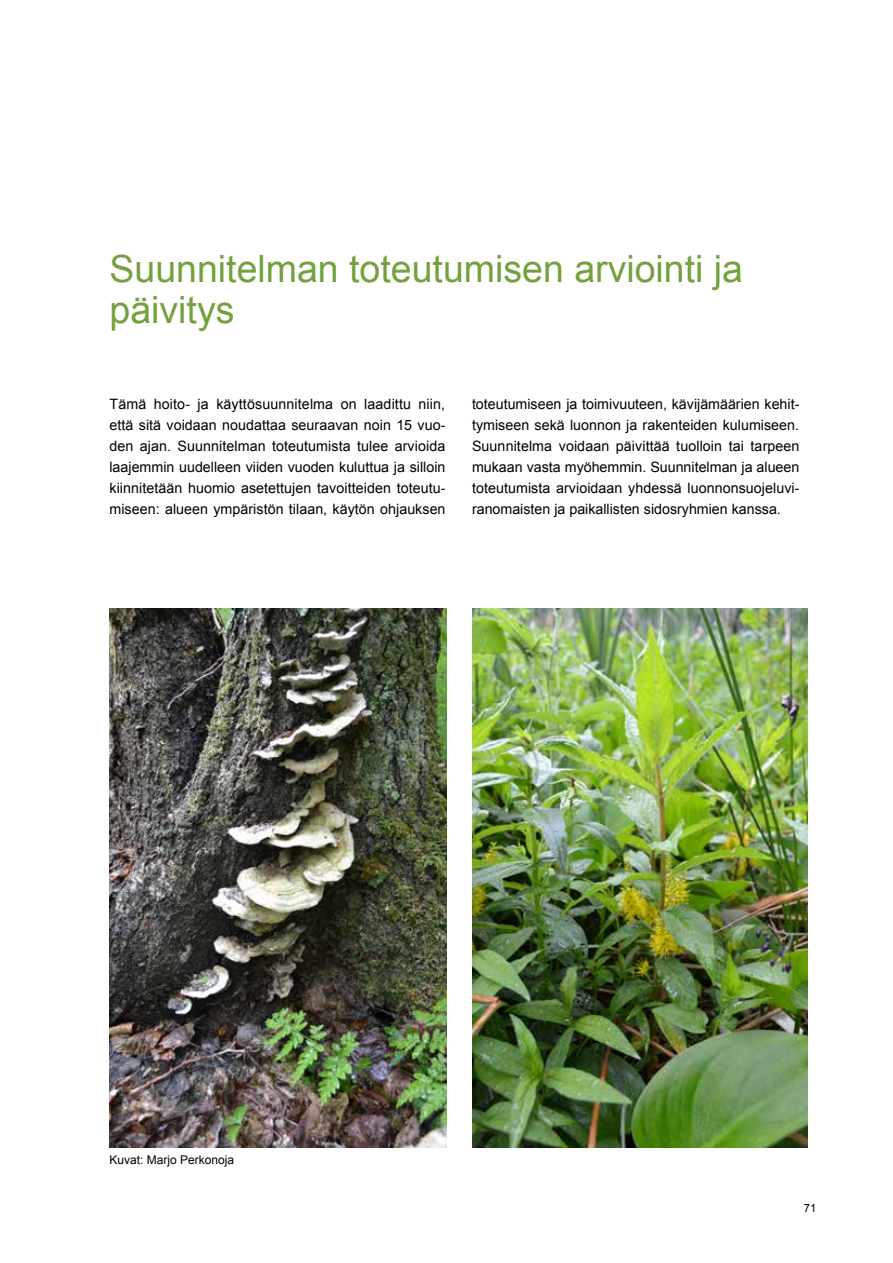
<style>
.page{position:relative;width:893px;height:1263px;background:#fff}
.page>*{position:absolute;margin:0;border:0;box-sizing:border-box;transform-origin:0 0}
.t1{font:37.5px/40.5px "Arial";color:#74a03e}
.t2{font:14.25px/21px "Arial";letter-spacing:.005em;color:#000;text-align:justify}
.t3{font:12px "Arial";color:#000}
.t4{font:11.25px "Arial";color:#000}
</style>
<div class="page">
<img style="left:109px;top:608px;width:337px;height:540px">
<img style="left:472px;top:608px;width:336px;height:540px">
<h1 class="t1" style="left:109px;top:249px;width:635px">Suunnitelman toteutumisen arviointi ja päivitys</h1>
<p class="t2" style="left:109px;top:393px;width:338px">Tämä hoito- ja käyttösuunnitelma on laadittu niin, että sitä voidaan noudattaa seuraavan noin 15 vuo&shy;den ajan. Suunnitelman toteutumista tulee arvioida laajemmin uudelleen viiden vuoden kuluttua ja silloin kiinnitetään huomio asetettujen tavoitteiden toteutu&shy;miseen: alueen ympäristön tilaan, käytön ohjauksen</p>
<p class="t2" style="left:472px;top:393px;width:329px">toteutumiseen ja toimivuuteen, kävijämäärien kehit&shy;tymiseen sekä luonnon ja rakenteiden kulumiseen.<br>Suunnitelma voidaan päivittää tuolloin tai tarpeen mukaan vasta myöhemmin. Suunnitelman ja alueen toteutumista arvioidaan yhdessä luonnonsuojeluvi&shy;ranomaisten ja paikallisten sidosryhmien kanssa.</p>
<p class="t3" style="left:109px;top:1152px;width:126px">Kuvat: Marjo Perkonoja</p>
<p class="t4" style="left:804px;top:1201px;width:14px">71</p>
</div>
